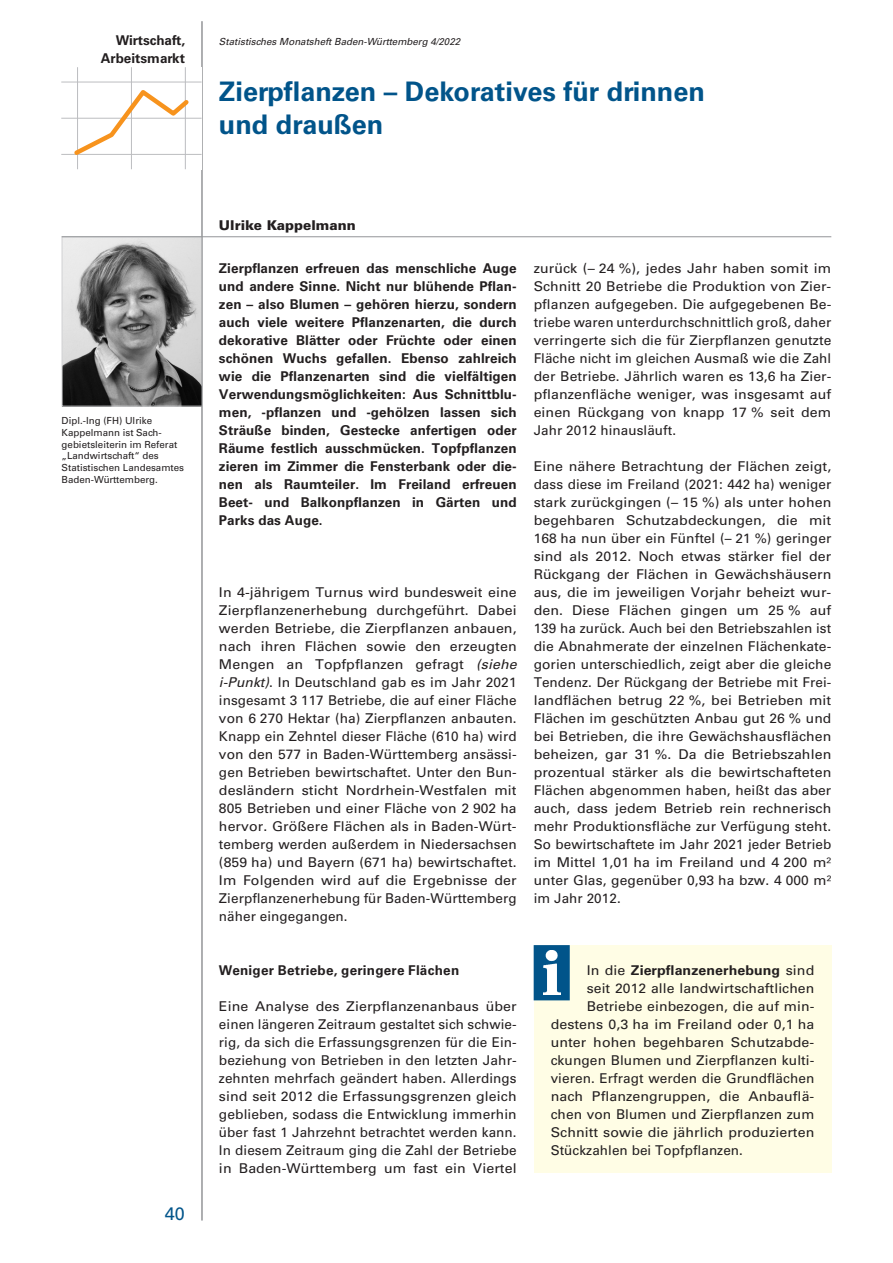
<style>
.page{position:relative;width:893px;height:1263px;background:#fff}
.page>*{position:absolute;margin:0;border:0;box-sizing:border-box;transform-origin:0 0}
.Beitragsüberschrift{font:700 27px/33px "Univers";color:#01548a}
.t1{font:18px "Univers";color:#01548a}
.Fließtext{font:13.5px/18px "Univers";letter-spacing:.005em;color:#231f20;text-align:justify;scale:1.05 1}
.Kapitelanfang{font:700 13.5px/18px "Univers";letter-spacing:.005em;color:#231f20;text-align:justify}
.Fließtext-2{font:13.5px "Univers";letter-spacing:.005em;color:#231f20}
.Fließtext-3{font:13.5px "Univers";letter-spacing:.005em;color:#231f20;scale:1.04 1}
.Kapitelzwischenübers{font:700 13.5px "Univers";letter-spacing:.015em;color:#231f20}
.Fließtext-4{font:700 13.5px "Univers";letter-spacing:.005em;color:#231f20;scale:1.05 1}
.Kopfzeile_Beitragsth{font:700 13.5px "Univers";color:#231f20}
.t2{font:900 13.5px "Univers";color:#231f20}
.t3{font:9.75px/11.7px "Univers";color:#231f20}
.Kopfzeile_Ausgabe{font:italic 9.75px "Univers";color:#231f20}
.s1{font-style:italic}
.s2{font-weight:400}
</style>
<div class="page">
<img style="left:64px;top:238px;width:136px;height:166px">
<div style="left:62px;top:236px;width:140px;height:170px;border:1px solid #d1d2d4"></div>
<hr style="left:62px;top:236px;width:769px;height:1px;background:#939598">
<hr style="left:202px;top:21px;width:1px;height:1199px;background:#939598">
<hr style="left:61px;top:82px;width:141px;height:1px;background:#bcbdc0">
<hr style="left:61px;top:118px;width:141px;height:1px;background:#bcbdc0">
<hr style="left:61px;top:154px;width:141px;height:1px;background:#bcbdc0">
<hr style="left:77px;top:67px;width:1px;height:102px;background:#bcbdc0">
<hr style="left:131px;top:67px;width:1px;height:102px;background:#bcbdc0">
<hr style="left:185px;top:67px;width:1px;height:102px;background:#bcbdc0">
<svg style="left:71px;top:86px;width:122px;height:73px"></svg>
<div style="left:534px;top:945px;width:297px;height:228px;background:#fffde5"></div>
<div style="left:534px;top:945px;width:36px;height:55px;background:#01548a;border:2px solid #01548a"></div>
<img style="left:543px;top:951px;width:17px;height:43px">
<p class="Kopfzeile_Beitragsth" style="left:116px;top:32px;width:71px">Wirtschaft,</p>
<p class="Kopfzeile_Ausgabe" style="left:219px;top:35px;width:243px">Statistisches Monatsheft Baden-Württemberg 4/2022</p>
<p class="Kopfzeile_Beitragsth" style="left:101px;top:50px;width:86px">Arbeitsmarkt</p>
<p class="Beitragsüberschrift" style="left:219px;top:75px;width:487px">Zierpflanzen – Dekoratives für drinnen und draußen</p>
<p class="t3" style="left:62px;top:415px;width:124px">Dipl.-Ing (FH) Ulrike<br>Kappelmann ist Sach&shy;gebietsleiterin im Referat „Landwirtschaft“ des<br>Statistischen Landesamtes<br>Baden-Württemberg.</p>
<p class="t1" style="left:165px;top:1203px;width:22px">40</p>
<p class="t2" style="left:219px;top:216px;width:138px">Ulrike Kappelmann</p>
<p class="Kapitelanfang" style="left:219px;top:259px;width:299px">Zierpflanzen erfreuen das menschliche Auge und andere Sinne. Nicht nur blühende Pflan&shy;zen – also Blumen – gehören hierzu, sondern auch viele weitere Pflanzenarten, die durch dekorative Blätter oder Früchte oder einen schönen Wuchs gefallen. Ebenso zahlreich wie die Pflanzenarten sind die vielfältigen Verwendungsmöglichkeiten: Aus Schnittblu&shy;men, -pflanzen und -gehölzen lassen sich Sträuße binden, Gestecke anfertigen oder Räume festlich ausschmücken. Topfpflanzen zieren im Zimmer die Fensterbank oder die&shy;nen als Raumteiler. Im Freiland erfreuen Beet- und Balkonpflanzen in Gärten und Parks das Auge.</p>
<p class="Fließtext" style="left:219px;top:583px;width:285px">In 4-jährigem Turnus wird bundesweit eine Zierpflanzenerhebung durchgeführt. Dabei werden Betriebe, die Zierpflanzen anbauen, nach ihren Flächen sowie den erzeugten Mengen an Topfpflanzen gefragt <span class="s1">(siehe i-Punkt)</span>. In Deutschland gab es im Jahr 2021 insgesamt 3 117 Betriebe, die auf einer Fläche von 6 270 Hektar (ha) Zierpflanzen anbauten.<br>Knapp ein Zehntel dieser Fläche (610 ha) wird von den 577 in Baden-Württemberg ansässi&shy;gen Betrieben bewirtschaftet. Unter den Bun&shy;desländern sticht Nordrhein-Westfalen mit 805 Betrieben und einer Fläche von 2 902 ha hervor. Größere Flächen als in Baden-Würt&shy;temberg werden außerdem in Niedersachsen (859 ha) und Bayern (671 ha) bewirtschaftet.<br>Im Folgenden wird auf die Ergebnisse der Zierpflanzenerhebung für Baden-Württemberg näher eingegangen.</p>
<p class="Fließtext" style="left:534px;top:259px;width:285px">zurück (– 24 %), jedes Jahr haben somit im Schnitt 20 Betriebe die Produktion von Zier&shy;pflanzen aufgegeben. Die aufgegebenen Be&shy;triebe waren unterdurchschnittlich groß, daher verringerte sich die für Zierpflanzen genutzte Fläche nicht im gleichen Ausmaß wie die Zahl der Betriebe. Jährlich waren es 13,6 ha Zier&shy;pflanzenfläche weniger, was insgesamt auf einen Rückgang von knapp 17 % seit dem Jahr 2012 hinausläuft.</p>
<p class="Fließtext" style="left:534px;top:457px;width:285px">Eine nähere Betrachtung der Flächen zeigt, dass diese im Freiland (2021: 442 ha) weniger stark zurückgingen (– 15 %) als unter hohen begehbaren Schutzabdeckungen, die mit 168 ha nun über ein Fünftel (– 21 %) geringer sind als 2012. Noch etwas stärker fiel der Rückgang der Flächen in Gewächshäusern aus, die im jeweiligen Vorjahr beheizt wur&shy;den. Diese Flächen gingen um 25 % auf 139 ha zurück. Auch bei den Betriebszahlen ist die Abnahmerate der einzelnen Flächenkate&shy;gorien unterschiedlich, zeigt aber die gleiche Tendenz. Der Rückgang der Betriebe mit Frei&shy;landflächen betrug 22 %, bei Betrieben mit Flächen im geschützten Anbau gut 26 % und bei Betrieben, die ihre Gewächshausflächen beheizen, gar 31 %. Da die Betriebszahlen prozentual stärker als die bewirtschafteten Flächen abgenommen haben, heißt das aber auch, dass jedem Betrieb rein rechnerisch mehr Produktionsfläche zur Verfügung steht.<br>So bewirtschaftete im Jahr 2021 jeder Betrieb im Mittel 1,01 ha im Freiland und 4 200 m² unter Glas, gegenüber 0,93 ha bzw. 4 000 m² im Jahr 2012.</p>
<p class="Kapitelzwischenübers" style="left:219px;top:962px;width:242px">Weniger Betriebe, geringere Flächen</p>
<p class="Fließtext" style="left:219px;top:997px;width:285px">Eine Analyse des Zierpflanzenanbaus über einen längeren Zeitraum gestaltet sich schwie&shy;rig, da sich die Erfassungsgrenzen für die Ein&shy;beziehung von Betrieben in den letzten Jahr&shy;zehnten mehrfach geändert haben. Allerdings sind seit 2012 die Erfassungsgrenzen gleich geblieben, sodass die Entwicklung immerhin über fast 1 Jahrzehnt betrachtet werden kann.<br>In diesem Zeitraum ging die Zahl der Betriebe in Baden-Württemberg um fast ein Viertel</p>
<p class="Fließtext-4" style="left:587px;top:962px;width:218px"><span class="s2">In die</span> Zierpflanzenerhebung <span class="s2">sind</span></p>
<p class="Fließtext-3" style="left:587px;top:980px;width:220px">seit 2012 alle landwirtschaftlichen</p>
<p class="Fließtext-3" style="left:587px;top:998px;width:219px">Betriebe einbezogen, die auf min-</p>
<p class="Fließtext" style="left:551px;top:1015px;width:253px">destens 0,3 ha im Freiland oder 0,1 ha</p>
<p class="Fließtext" style="left:551px;top:1033px;width:253px">unter hohen begehbaren Schutzabde-</p>
<p class="Fließtext-2" style="left:551px;top:1052px;width:265px">ckungen Blumen und Zierpflanzen kulti-</p>
<p class="Fließtext-2" style="left:551px;top:1070px;width:265px">vieren. Erfragt werden die Grundflächen</p>
<p class="Fließtext" style="left:551px;top:1087px;width:253px">nach Pflanzengruppen, die Anbauflä-</p>
<p class="Fließtext-2" style="left:551px;top:1106px;width:265px">chen von Blumen und Zierpflanzen zum</p>
<p class="Fließtext" style="left:551px;top:1123px;width:253px">Schnitt sowie die jährlich produzierten</p>
<p class="Fließtext-2" style="left:551px;top:1142px;width:194px">Stückzahlen bei Topfpflanzen.</p>
</div>
